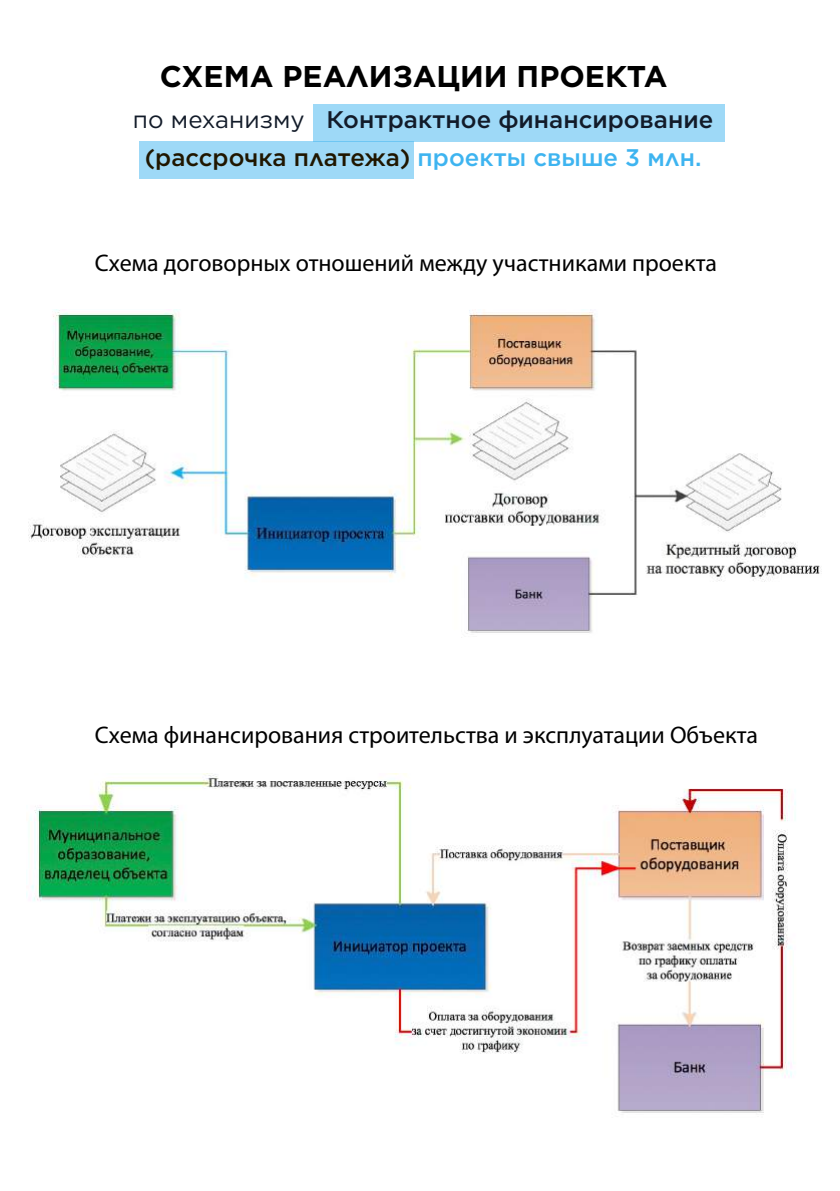
<style>
.page{position:relative;width:840px;height:1191px;background:#fff}
.page>*{position:absolute;margin:0;border:0;box-sizing:border-box;transform-origin:0 0}
.t1{font:700 30px "Gotham";color:#000}
.t2{font:24px "Myriad Pro";color:#000}
.t3{font:500 24px/38px "Gotham";color:#121b29;text-align:center}
.s1{font-weight:400}
.s2{color:#201600}
.s3{color:#3eb4f0}
</style>
<div class="page">
<div style="left:313px;top:104px;width:411px;height:38px;background:#9ed9f7"></div>
<div style="left:139px;top:142px;width:274px;height:37px;background:#9ed9f7"></div>
<img style="left:28px;top:309px;width:794px;height:329px">
<img style="left:30px;top:774px;width:766px;height:339px">
<p class="t1" style="left:160px;top:56px;width:509px">СХЕМА РЕАЛИЗАЦИИ ПРОЕКТА</p>
<p class="t3" style="left:133px;top:100px;width:581px"><span class="s1">по механизму</span> Контрактное финансирование <span class="s2">(рассрочка платежа)</span> <span class="s3">проекты свыше 3 млн.</span></p>
<p class="t2" style="left:95px;top:248px;width:623px">Схема договорных отношений между участниками проекта</p>
<p class="t2" style="left:95px;top:720px;width:664px">Схема финансирования строительства и эксплуатации Объекта</p>
</div>
